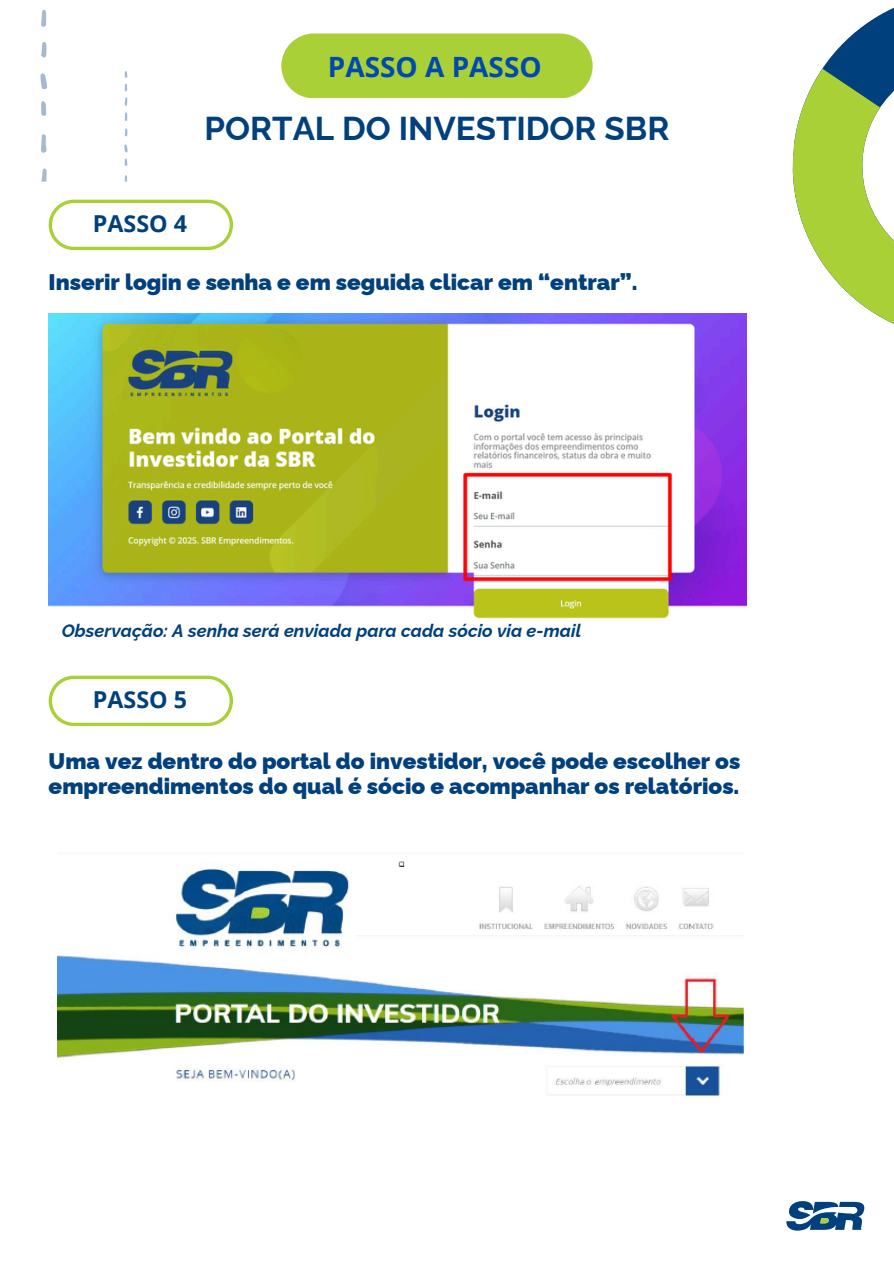
<style>
.page{position:relative;width:894px;height:1264px;background:#fff}
.page>*{position:absolute;margin:0;border:0;box-sizing:border-box;transform-origin:0 0}
.t1{font:700 33px "Raleway";color:#00407c}
.t2{font:700 27.9px "Open Sans";color:#004aad}
.t3{font:700 23.25px "Open Sans";color:#00407c}
.t4{font:900 22.5px/24.8px "Raleway";color:#00407c}
.t5{font:italic 700 18px "Raleway";color:#00407c}
</style>
<div class="page">
<div style="left:281px;top:33px;width:311px;height:65px;background:#aad037"></div>
<svg style="left:786px;top:1201px;width:78px;height:29px"></svg>
<div style="left:849px;top:1207px;width:8px;height:6px;background:#fff;border-radius:50%"></div>
<svg style="left:125px;top:175px;width:2px;height:6px"></svg>
<svg style="left:125px;top:112px;width:2px;height:9px"></svg>
<svg style="left:124px;top:97px;width:3px;height:9px"></svg>
<svg style="left:125px;top:128px;width:2px;height:9px"></svg>
<svg style="left:124px;top:144px;width:4px;height:22px"></svg>
<svg style="left:125px;top:84px;width:2px;height:7px"></svg>
<svg style="left:125px;top:71px;width:2px;height:7px"></svg>
<svg style="left:41px;top:168px;width:6px;height:13px"></svg>
<svg style="left:41px;top:134px;width:5px;height:19px"></svg>
<svg style="left:41px;top:10px;width:5px;height:17px"></svg>
<svg style="left:41px;top:42px;width:5px;height:16px"></svg>
<svg style="left:40px;top:73px;width:7px;height:43px"></svg>
<svg style="left:792px;top:8px;width:101px;height:316px"></svg>
<svg style="left:49px;top:200px;width:184px;height:50px"></svg>
<svg style="left:49px;top:675px;width:184px;height:51px"></svg>
<img style="left:49px;top:313px;width:697px;height:306px">
<img style="left:57px;top:861px;width:687px;height:236px">
<h2 class="t2" style="left:328px;top:47px;width:215px">PASSO A PASSO</h2>
<p class="t1" style="left:204px;top:108px;width:466px">PORTAL DO INVESTIDOR SBR</p>
<h1 class="t3" style="left:93px;top:207px;width:96px">PASSO 4</h1>
<p class="t4" style="left:49px;top:269px;width:590px">Inserir login e senha e em seguida clicar em “entrar”.</p>
<p class="t5" style="left:62px;top:620px;width:521px">Observação: A senha será enviada para cada sócio via e-mail</p>
<h3 class="t3" style="left:93px;top:683px;width:96px">PASSO 5</h3>
<h4 class="t4" style="left:49px;top:748px;width:693px">Uma vez dentro do portal do investidor, você pode escolher os empreendimentos do qual é sócio e acompanhar os relatórios.</h4>
</div>
